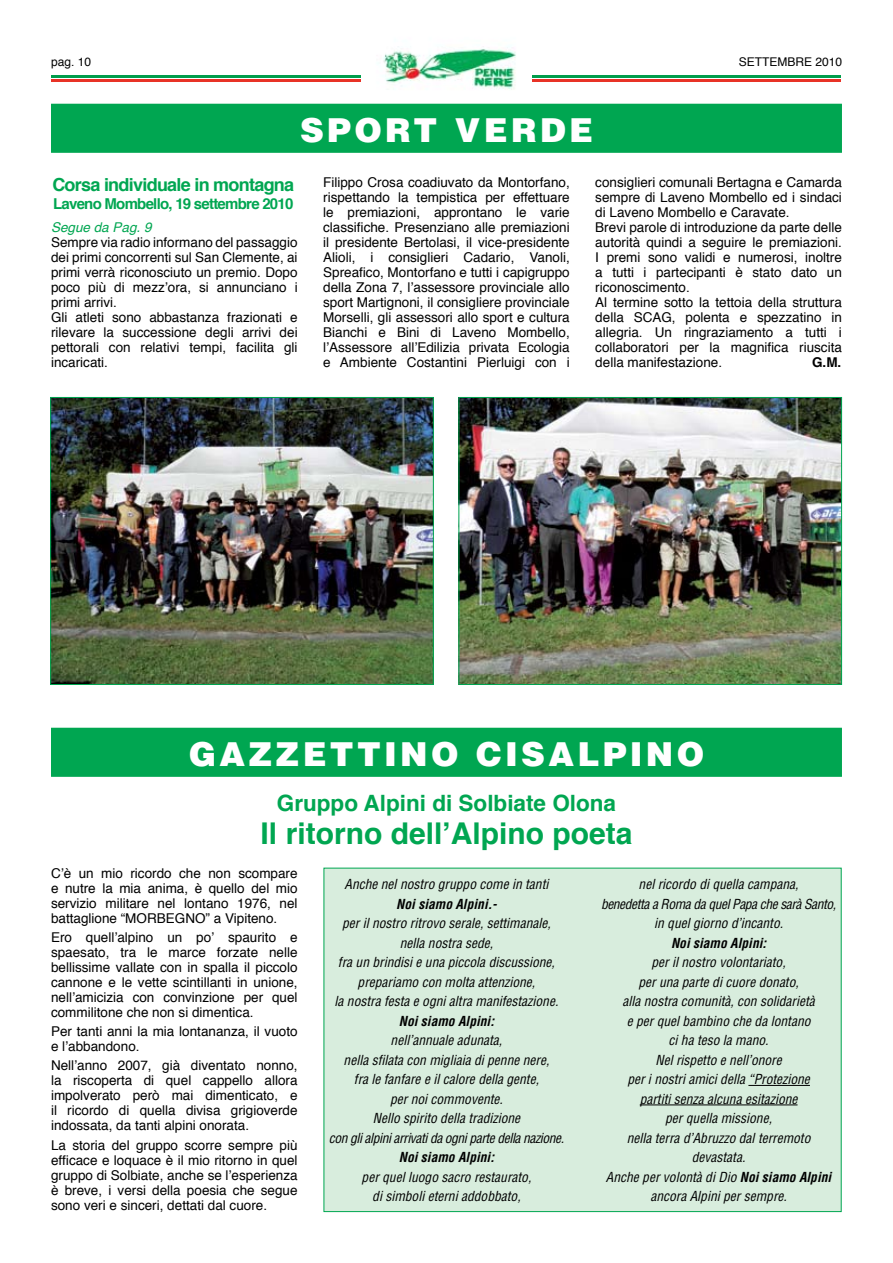
<style>
.page{position:relative;width:893px;height:1263px;background:#fff}
.page>*{position:absolute;margin:0;border:0;box-sizing:border-box;transform-origin:0 0}
.t1{font:900 33px "Helvetica";letter-spacing:.1em;color:#fff}
.t2{font:700 30px "Helvetica";color:#00a651}
.t3{font:700 22.5px "Helvetica";color:#00a651}
.t4{font:700 18px "Helvetica";letter-spacing:-.04em;color:#00a651}
.t5{font:700 15px "Helvetica";letter-spacing:-.05em;color:#00a651}
.t6{font:13.5px/15px "Helvetica";color:#000;text-align:justify}
.t7{font:italic condensed 13.5px/19.5px "Helvetica";color:#000;text-align:center}
.t8{font:italic 700 condensed 13.5px "Helvetica";color:#000}
.t9{font:italic 13.5px "Helvetica";color:#00a651}
.t10{font:700 13.5px "Helvetica";color:#000}
.t11{font:12px "Helvetica";color:#000}
.s1{font-weight:700}
</style>
<div class="page">
<hr style="left:531px;top:80px;width:310px;height:2px;background:#e83226">
<hr style="left:531px;top:75px;width:310px;height:3px;background:#009d4c">
<hr style="left:51px;top:80px;width:310px;height:2px;background:#e83226">
<hr style="left:51px;top:75px;width:310px;height:3px;background:#009d4c">
<img style="left:361px;top:46px;width:171px;height:58px">
<div style="left:324px;top:868px;width:518px;height:344px;background:#d8eddd;border:1px solid #00a651"></div>
<img style="left:52px;top:399px;width:380px;height:284px">
<div style="left:50px;top:397px;width:384px;height:288px;border:1px solid #00a651"></div>
<img style="left:460px;top:399px;width:380px;height:284px">
<div style="left:458px;top:397px;width:384px;height:288px;border:1px solid #00a651"></div>
<div style="left:52px;top:104px;width:789px;height:48px;background:#00a651"></div>
<div style="left:51px;top:104px;width:791px;height:49px;border:2px solid #00a651"></div>
<div style="left:52px;top:728px;width:789px;height:48px;background:#00a651"></div>
<div style="left:51px;top:728px;width:791px;height:49px;border:2px solid #00a651"></div>
<hr style="left:748px;top:1085px;width:62px;height:1px;background:#000">
<hr style="left:640px;top:1104px;width:157px;height:1px;background:#000">
<p class="t11" style="left:51px;top:52px;width:42px">pag. 10</p>
<p class="t11" style="left:739px;top:53px;width:105px">SETTEMBRE 2010</p>
<h1 class="t1" style="left:300px;top:108px;width:294px">SPORT VERDE</h1>
<p class="t6" style="left:323px;top:175px;width:248px">Filippo Crosa coadiuvato da Montorfano, rispettando la tempistica per effettuare le premiazioni, approntano le varie classifiche. Presenziano alle premiazioni il presidente Bertolasi, il vice-presidente Alioli, i consiglieri Cadario, Vanoli, Spreafico, Montorfano e tutti i capigruppo della Zona 7, l’assessore provinciale allo sport Martignoni, il consigliere provinciale Morselli, gli assessori allo sport e cultura Bianchi e Bini di Laveno Mombello, l’Assessore all’Edilizia privata Ecologia e Ambiente Costantini Pierluigi con i</p>
<p class="t6" style="left:595px;top:175px;width:248px;text-align:left">consiglieri comunali Bertagna e Camarda sempre di Laveno Mombello ed i sindaci di Laveno Mombello e Caravate.<br>Brevi parole di introduzione da parte delle autorità quindi a seguire le premiazioni.<br>I premi sono validi e numerosi, inoltre a tutti i partecipanti è stato dato un riconoscimento.<br>Al termine sotto la tettoia della struttura della SCAG, polenta e spezzatino in allegria. Un ringraziamento a tutti i collaboratori per la magnifica riuscita della manifestazione.</p>
<h3 class="t4" style="left:52px;top:170px;width:243px">Corsa individuale in montagna</h3>
<p class="t5" style="left:53px;top:191px;width:242px">Laveno Mombello, 19 settembre 2010</p>
<p class="t9" style="left:51px;top:217px;width:102px">Segue da Pag. 9</p>
<p class="t6" style="left:51px;top:235px;width:248px;text-align:left">Sempre via radio informano del passaggio dei primi concorrenti sul San Clemente, ai primi verrà riconosciuto un premio. Dopo poco più di mezz’ora, si annunciano i primi arrivi.<br>Gli atleti sono abbastanza frazionati e rilevare la successione degli arrivi dei pettorali con relativi tempi, facilita gli incaricati.</p>
<p class="t10" style="left:812px;top:351px;width:31px">G.M.</p>
<h1 class="t1" style="left:189px;top:732px;width:517px">GAZZETTINO CISALPINO</h1>
<h3 class="t3" style="left:277px;top:785px;width:341px">Gruppo Alpini di Solbiate Olona</h3>
<h2 class="t2" style="left:261px;top:809px;width:373px">Il ritorno dell’Alpino poeta</h2>
<p class="t7" style="left:344px;top:874px;width:205px">Anche nel nostro gruppo come in tanti</p>
<p class="t8" style="left:396px;top:895px;width:102px">Noi siamo Alpini.‑</p>
<p class="t7" style="left:335px;top:913px;width:225px">per il nostro ritrovo serale, settimanale, nella nostra sede,<br>fra un brindisi e una piccola discussione, prepariamo con molta attenzione,<br>la nostra festa e ogni altra manifestazione.</p>
<p class="t8" style="left:399px;top:1012px;width:97px">Noi siamo Alpini:</p>
<p class="t7" style="left:329px;top:1030px;width:237px">nell’annuale adunata,<br>nella sfilata con migliaia di penne nere,<br>fra le fanfare e il calore della gente,<br>per noi commovente.<br>Nello spirito della tradizione<br>con gli alpini arrivati da ogni parte della nazione.</p>
<p class="t8" style="left:399px;top:1149px;width:97px">Noi siamo Alpini:</p>
<p class="t7" style="left:362px;top:1167px;width:171px">per quel luogo sacro restaurato, di simboli eterni addobbato,</p>
<p class="t6" style="left:51px;top:866px;width:248px">C’è un mio ricordo che non scompare e nutre la mia anima, è quello del mio servizio militare nel lontano 1976, nel battaglione “MORBEGNO” a Vipiteno.</p>
<p class="t6" style="left:51px;top:930px;width:248px">Ero quell’alpino un po’ spaurito e spaesato, tra le marce forzate nelle bellissime vallate con in spalla il piccolo cannone e le vette scintillanti in unione, nell’amicizia con convinzione per quel commilitone che non si dimentica.</p>
<p class="t6" style="left:51px;top:1024px;width:248px">Per tanti anni la mia lontananza, il vuoto e l’abbandono.</p>
<p class="t6" style="left:51px;top:1058px;width:248px">Nell’anno 2007, già diventato nonno, la riscoperta di quel cappello allora impolverato però mai dimenticato, e il ricordo di quella divisa grigioverde indossata, da tanti alpini onorata.</p>
<p class="t6" style="left:51px;top:1138px;width:248px">La storia del gruppo scorre sempre più efficace e loquace è il mio ritorno in quel gruppo di Solbiate, anche se l’esperienza è breve, i versi della poesia che segue sono veri e sinceri, dettati dal cuore.</p>
<p class="t7" style="left:601px;top:874px;width:237px">nel ricordo di quella campana,<br>benedetta a Roma da quel Papa che sarà Santo, in quel giorno d’incanto.</p>
<p class="t8" style="left:671px;top:934px;width:97px">Noi siamo Alpini:</p>
<p class="t7" style="left:606px;top:952px;width:227px">per il nostro volontariato,<br>per una parte di cuore donato,<br>alla nostra comunità, con solidarietà<br>e per quel bambino che da lontano<br>ci ha teso la mano.<br>Nel rispetto e nell’onore<br>per i nostri amici della “Protezione<br>partiti senza alcuna esitazione<br>per quella missione,<br>nella terra d’Abruzzo dal terremoto devastata.<br>Anche per volontà di Dio <span class="s1">Noi siamo Alpini </span>ancora Alpini per sempre.</p>
</div>
